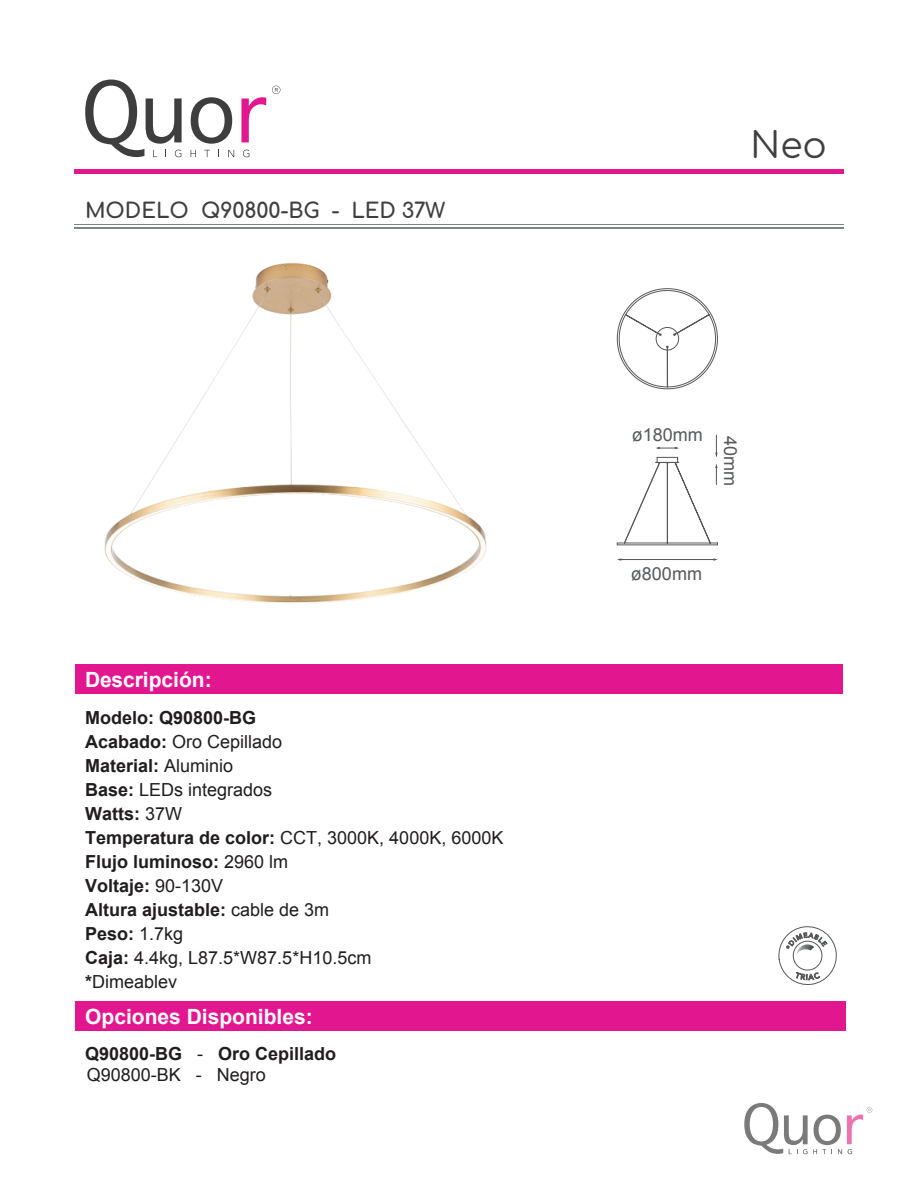
<style>
.page{position:relative;width:918px;height:1188px;background:#fff}
.page>*{position:absolute;margin:0;border:0;box-sizing:border-box;transform-origin:0 0}
.t1{font:36px "Comfortaa";color:#3f3f3f}
.t2{font:700 21px "Arial";color:#fff}
.t3{font:700 21px "Comfortaa";letter-spacing:-.01em;color:#3f3f3f}
.t4{font:18px/24px "Arial";color:#201d1e}
.t5{font:700 18px "Arial";color:#201d1e}
.t6{font:18px "Arial";color:#57585a}
.s1{font-weight:700}
.s2{font-weight:400}
</style>
<div class="page">
<hr style="left:74px;top:169px;width:770px;height:4px;background:#e2168f">
<hr style="left:74px;top:227px;width:770px;height:1px;background:#808385">
<hr style="left:74px;top:224px;width:770px;height:1px;background:#808385">
<div style="left:75px;top:665px;width:768px;height:29px;background:#e2168f"></div>
<svg style="left:241px;top:97px;width:25px;height:45px"></svg>
<svg style="left:191px;top:97px;width:41px;height:47px"></svg>
<svg style="left:85px;top:80px;width:97px;height:77px"></svg>
<svg style="left:191px;top:150px;width:5px;height:7px"></svg>
<svg style="left:204px;top:150px;width:6px;height:7px"></svg>
<svg style="left:228px;top:150px;width:6px;height:7px"></svg>
<svg style="left:243px;top:150px;width:6px;height:7px"></svg>
<svg style="left:272px;top:86px;width:8px;height:8px"></svg>
<div style="left:75px;top:1002px;width:771px;height:29px;background:#e2168f"></div>
<svg style="left:744px;top:1103px;width:128px;height:51px"></svg>
<hr style="left:619px;top:559px;width:97px;height:1px;background:#57585a">
<hr style="left:617px;top:545px;width:100px;height:1px;background:#57585a">
<hr style="left:617px;top:543px;width:100px;height:1px;background:#57585a">
<svg style="left:624px;top:435px;width:94px;height:110px"></svg>
<svg style="left:617px;top:288px;width:101px;height:102px"></svg>
<img style="left:104px;top:263px;width:383px;height:341px">
<svg style="left:778px;top:926px;width:59px;height:59px"></svg>
<p class="t3" style="left:85px;top:191px;width:361px">MODELO Q90800-BG - LED 37W</p>
<p class="t2" style="left:85px;top:666px;width:128px">Descripción:</p>
<p class="t4" style="left:85px;top:706px;width:420px"><span class="s1">Modelo: Q90800-BG<br>Acabado:</span> Oro Cepillado<br><span class="s1">Material:</span> Aluminio<br><span class="s1">Base:</span> LEDs integrados<br><span class="s1">Watts:</span> 37W<br><span class="s1">Temperatura de color:</span> CCT, 3000K, 4000K, 6000K<br><span class="s1">Flujo luminoso:</span> 2960 lm<br><span class="s1">Voltaje:</span> 90-130V<br><span class="s1">Altura ajustable:</span> cable de 3m<br><span class="s1">Peso:</span> 1.7kg<br><span class="s1">Caja:</span> 4.4kg, L87.5*W87.5*H10.5cm<br><span class="s1">*</span>Dimeablev</p>
<p class="t2" style="left:85px;top:1003px;width:229px">Opciones Disponibles:</p>
<p class="t5" style="left:85px;top:1042px;width:253px">Q90800-BG <span class="s2">-</span> Oro Cepillado</p>
<p class="t4" style="left:87px;top:1062px;width:181px">Q90800-BK - Negro</p>
<h1 class="t1" style="left:751px;top:113px;width:78px">Neo</h1>
<p class="t6" style="left:632px;top:423px;width:73px">ø180mm</p>
<p class="t6" style="left:742px;top:436px;width:52px;rotate:90deg">40mm</p>
<p class="t6" style="left:631px;top:562px;width:73px">ø800mm</p>
</div>
